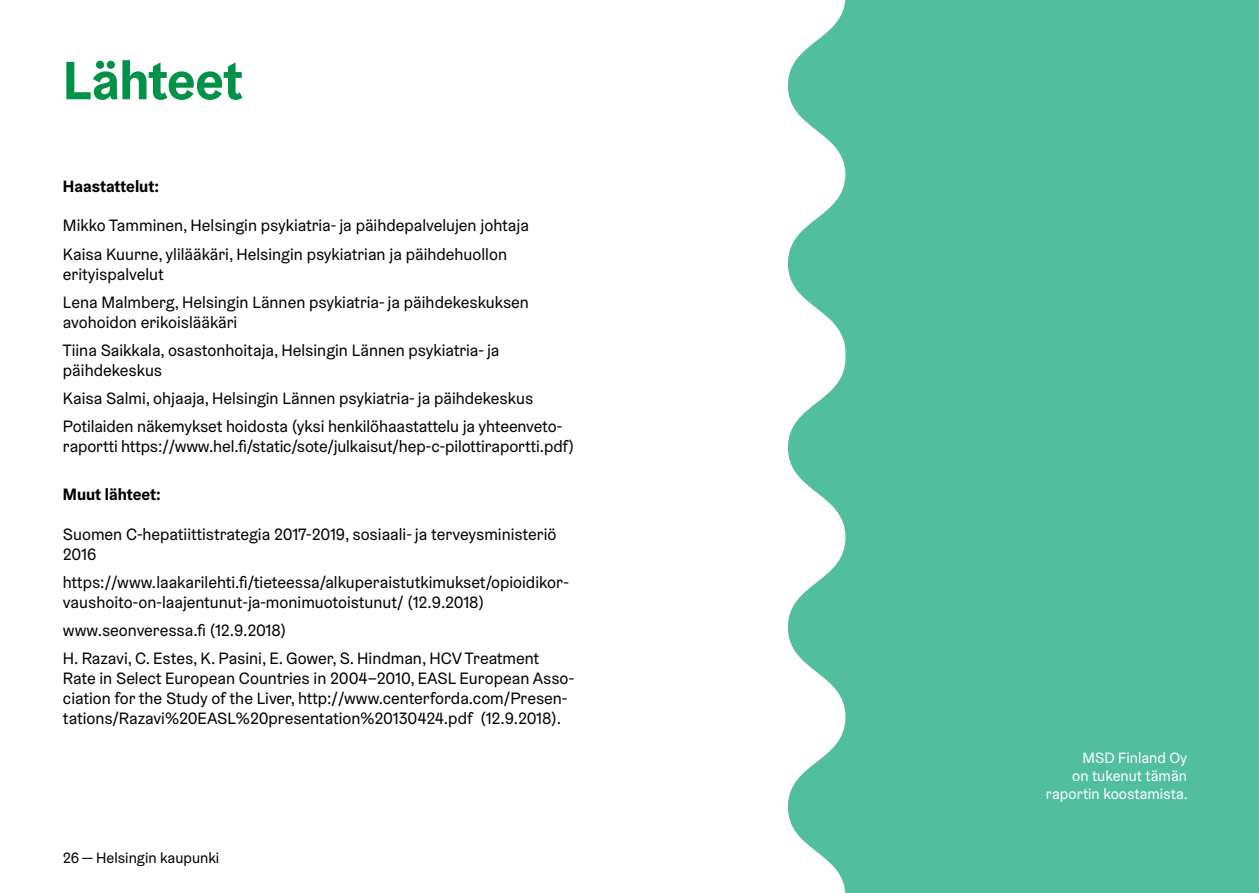
<style>
.page{position:relative;width:1259px;height:893px;background:#fff}
.page>*{position:absolute;margin:0;border:0;box-sizing:border-box;transform-origin:0 0}
.t1{font:700 54px "Helsinki Grotesk";letter-spacing:-.01em;color:#009247}
.t2{font:16.5px/28.3px "Helsinki Grotesk";color:#000}
.t3{font:700 16.5px "Helsinki Grotesk";color:#000}
.t4{font:15px/18px "Helsinki Grotesk";color:#fff;text-align:right}
.t5{font:15px "Helsinki Grotesk";color:#000}
</style>
<div class="page">
<div style="left:788px;top:0;width:471px;height:893px;background:#51be9d"></div>
<h1 class="t1" style="left:63px;top:46px;width:181px">Lähteet</h1>
<p class="t3" style="left:63px;top:176px;width:98px">Haastattelut:</p>
<p class="t2" style="left:63px;top:211px;width:467px">Mikko Tamminen, Helsingin psykiatria- ja päihdepalvelujen johtaja<br>Kaisa Kuurne, ylilääkäri, Helsingin psykiatrian ja päihdehuollon</p>
<p class="t2" style="left:63px;top:259px;width:467px">erityispalvelut<br>Lena Malmberg, Helsingin Lännen psykiatria- ja päihdekeskuksen</p>
<p class="t2" style="left:63px;top:307px;width:438px">avohoidon erikoislääkäri<br>Tiina Saikkala, osastonhoitaja, Helsingin Lännen psykiatria- ja</p>
<p class="t2" style="left:63px;top:356px;width:501px">päihdekeskus<br>Kaisa Salmi, ohjaaja, Helsingin Lännen psykiatria- ja päihdekeskus<br>Potilaiden näkemykset hoidosta (yksi henkilöhaastattelu ja yhteenveto-</p>
<p class="t2" style="left:63px;top:432px;width:513px">raportti https://www.hel.fi/static/sote/julkaisut/hep-c-pilottiraportti.pdf)</p>
<p class="t3" style="left:63px;top:484px;width:99px">Muut lähteet:</p>
<p class="t2" style="left:63px;top:524px;width:495px;line-height:19.8px">Suomen C-hepatiittistrategia 2017-2019, sosiaali- ja terveysministeriö<br>2016</p>
<p class="t2" style="left:63px;top:572px;width:507px;line-height:19.8px">https://www.laakarilehti.fi/tieteessa/alkuperaistutkimukset/opioidikor&shy;vaushoito-on-laajentunut-ja-monimuotoistunut/ (12.9.2018)</p>
<p class="t2" style="left:63px;top:616px;width:478px">www.seonveressa.fi (12.9.2018)<br>H. Razavi, C. Estes, K. Pasini, E. Gower, S. Hindman, HCV Treatment</p>
<p class="t2" style="left:63px;top:668px;width:513px;line-height:19.8px">Rate in Select European Countries in 2004–2010, EASL European Asso&shy;ciation for the Study of the Liver, http://www.centerforda.com/Presen&shy;tations/Razavi%20EASL%20presentation%20130424.pdf (12.9.2018).</p>
<p class="t5" style="left:63px;top:849px;width:158px">26 — Helsingin kaupunki</p>
<p class="t4" style="left:1046px;top:748px;width:143px">MSD Finland Oy<br>on tukenut tämän raportin koostamista.</p>
</div>
